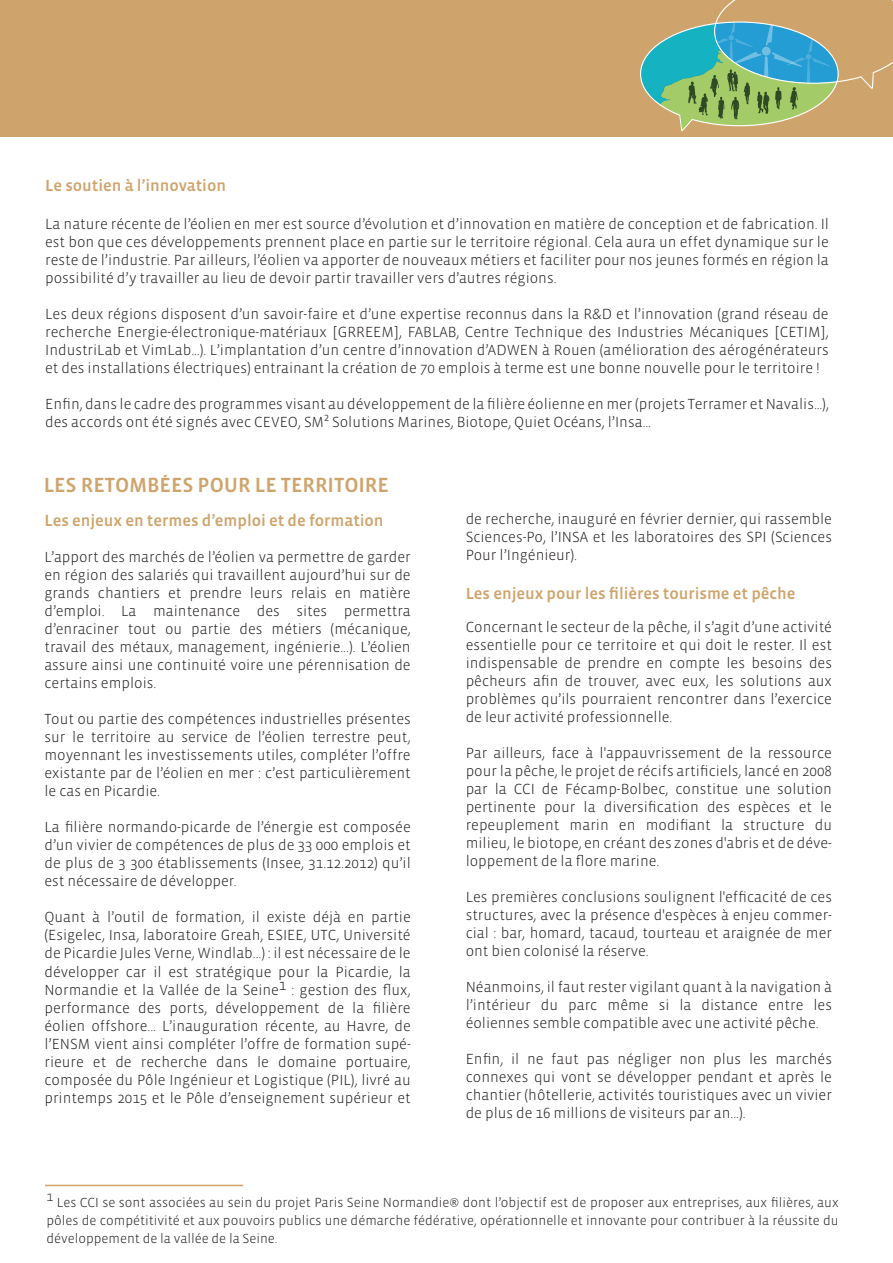
<style>
.page{position:relative;width:893px;height:1263px;background:#fff}
.page>*{position:absolute;margin:0;border:0;box-sizing:border-box;transform-origin:0 0}
.t1{font:500 21px "Vista Sans OT";letter-spacing:-.005em;color:#cfa46c}
.t2{font:500 16.5px "Vista Sans OT";letter-spacing:-.005em;color:#cfa46c}
.t3{font:300 15px/18px "Vista Sans OT";color:#231f20;text-align:justify}
.t4{font:300 13.5px/18px "Vista Sans OT";color:#231f20;text-align:justify}
</style>
<div class="page">
<hr style="left:45px;top:1185px;width:198px;height:1px;background:#cfa46c">
<div style="left:0;top:0;width:893px;height:137px;background:#cfa46c"></div>
<svg style="left:640px;top:0;width:253px;height:132px"></svg>
<p class="t2" style="left:45px;top:177px;width:182px">Le soutien à l’innovation</p>
<p class="t3" style="left:45px;top:215px;width:785px">La nature récente de l’éolien en mer est source d’évolution et d’innovation en matière de conception et de fabrication. Il est bon que ces développements prennent place en partie sur le territoire régional. Cela aura un effet dynamique sur le reste de l’industrie. Par ailleurs, l’éolien va apporter de nouveaux métiers et faciliter pour nos jeunes formés en région la possibilité d’y travailler au lieu de devoir partir travailler vers d’autres régions.</p>
<p class="t3" style="left:45px;top:305px;width:785px">Les deux régions disposent d’un savoir-faire et d’une expertise reconnus dans la R&amp;D et l’innovation (grand réseau de recherche Energie-électronique-matériaux [GRREEM], FABLAB, Centre Technique des Industries Mécaniques [CETIM], IndustriLab et VimLab…). L’implantation d’un centre d’innovation d’ADWEN à Rouen (amélioration des aérogénérateurs et des installations électriques) entrainant la création de 70 emplois à terme est une bonne nouvelle pour le territoire !</p>
<p class="t3" style="left:45px;top:395px;width:785px">Enfin, dans le cadre des programmes visant au développement de la filière éolienne en mer (projets Terramer et Navalis…), des accords ont été signés avec CEVEO, SM² Solutions Marines, Biotope, Quiet Océans, l’Insa…</p>
<h1 class="t1" style="left:44px;top:474px;width:347px">LES RETOMBÉES POUR LE TERRITOIRE</h1>
<p class="t2" style="left:44px;top:512px;width:341px">Les enjeux en termes d’emploi et de formation</p>
<p class="t3" style="left:44px;top:549px;width:368px">L’apport des marchés de l’éolien va permettre de garder en région des salariés qui travaillent aujourd’hui sur de grands chantiers et prendre leurs relais en matière d’emploi. La maintenance des sites permettra d’enraciner tout ou partie des métiers (mécanique, travail des métaux, management, ingénierie...). L’éolien assure ainsi une continuité voire une pérennisation de certains emplois.</p>
<p class="t3" style="left:44px;top:711px;width:368px">Tout ou partie des compétences industrielles présentes sur le territoire au service de l’éolien terrestre peut, moyennant les investissements utiles, compléter l’offre existante par de l’éolien en mer : c’est particulièrement le cas en Picardie.</p>
<p class="t3" style="left:44px;top:819px;width:368px">La filière normando-picarde de l’énergie est composée d’un vivier de compétences de plus de 33 000 emplois et de plus de 3 300 établissements (Insee, 31.12.2012) qu’il est nécessaire de développer.</p>
<p class="t3" style="left:44px;top:909px;width:368px">Quant à l’outil de formation, il existe déjà en partie (Esigelec, Insa, laboratoire Greah, ESIEE, UTC, Université de Picardie Jules Verne, Windlab...) : il est nécessaire de le développer car il est stratégique pour la Picardie, la Normandie et la Vallée de la Seine1 : gestion des flux, performance des ports, développement de la filière éolien offshore... L’inauguration récente, au Havre, de l’ENSM vient ainsi compléter l’offre de formation supé&shy;rieure et de recherche dans le domaine portuaire, composée du Pôle Ingénieur et Logistique (PIL), livré au printemps 2015 et le Pôle d’enseignement supérieur et</p>
<p class="t3" style="left:466px;top:510px;width:368px">de recherche, inauguré en février dernier, qui rassemble Sciences-Po, l’INSA et les laboratoires des SPI (Sciences Pour l’Ingénieur).</p>
<p class="t2" style="left:466px;top:585px;width:331px">Les enjeux pour les filières tourisme et pêche</p>
<p class="t3" style="left:466px;top:618px;width:368px">Concernant le secteur de la pêche, il s’agit d’une activité essentielle pour ce territoire et qui doit le rester. Il est indispensable de prendre en compte les besoins des pêcheurs afin de trouver, avec eux, les solutions aux problèmes qu’ils pourraient rencontrer dans l’exercice de leur activité professionnelle.</p>
<p class="t3" style="left:466px;top:744px;width:368px">Par ailleurs, face à l'appauvrissement de la ressource pour la pêche, le projet de récifs artificiels, lancé en 2008 par la CCI de Fécamp-Bolbec, constitue une solution pertinente pour la diversification des espèces et le repeuplement marin en modifiant la structure du milieu, le biotope, en créant des zones d'abris et de déve&shy;loppement de la flore marine.</p>
<p class="t3" style="left:466px;top:888px;width:368px">Les premières conclusions soulignent l'efficacité de ces structures, avec la présence d'espèces à enjeu commer&shy;cial : bar, homard, tacaud, tourteau et araignée de mer ont bien colonisé la réserve.</p>
<p class="t3" style="left:466px;top:978px;width:368px">Néanmoins, il faut rester vigilant quant à la navigation à l’intérieur du parc même si la distance entre les éoliennes semble compatible avec une activité pêche.</p>
<p class="t3" style="left:466px;top:1050px;width:368px">Enfin, il ne faut pas négliger non plus les marchés connexes qui vont se développer pendant et après le chantier (hôtellerie, activités touristiques avec un vivier de plus de 16 millions de visiteurs par an...).</p>
<p class="t4" style="left:47px;top:1193px;width:794px">1 Les CCI se sont associées au sein du projet Paris Seine Normandie® dont l’objectif est de proposer aux entreprises, aux filières, aux pôles de compétitivité et aux pouvoirs publics une démarche fédérative, opérationnelle et innovante pour contribuer à la réussite du développement de la vallée de la Seine.</p>
</div>
